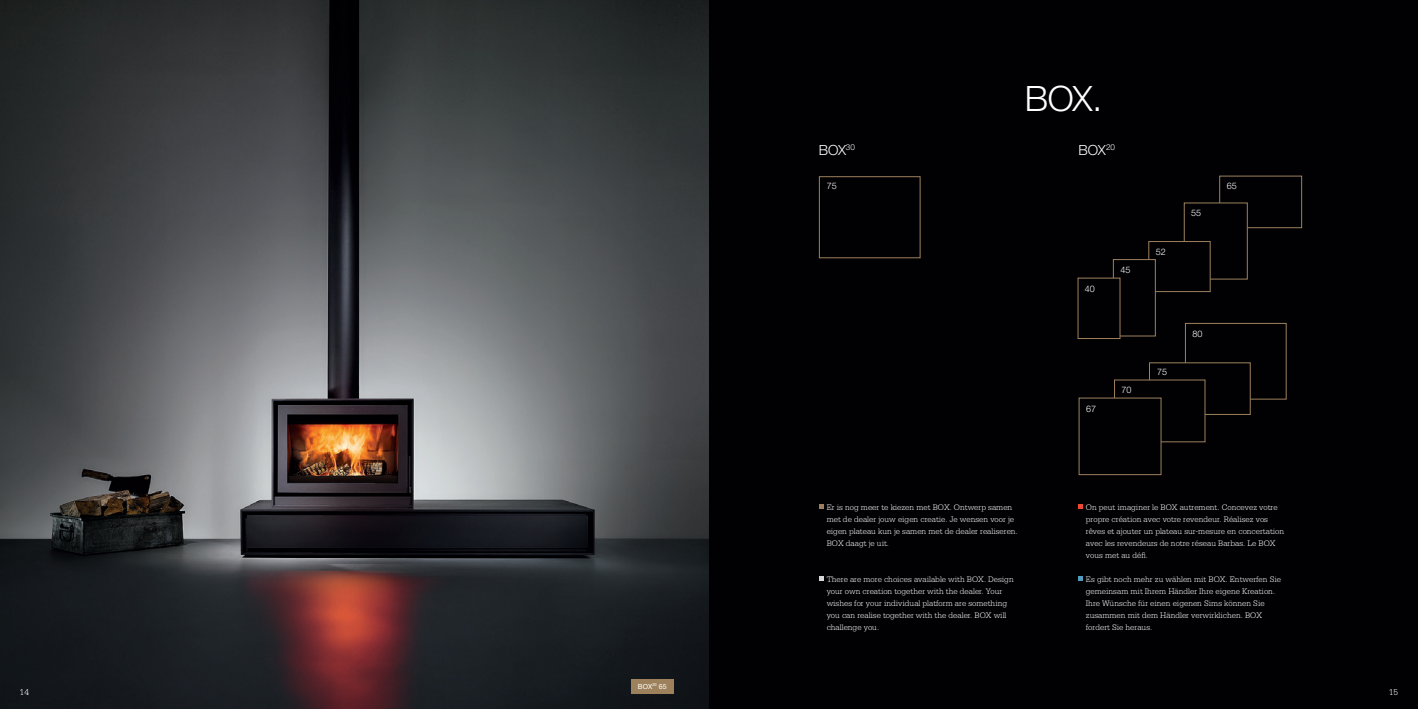
<style>
.page{position:relative;width:1418px;height:709px;background:#fff}
.page>*{position:absolute;margin:0;border:0;box-sizing:border-box;transform-origin:0 0}
.t1{font:300 35px "Helvetica Neue LT Std";color:#fff}
.t2{font:300 14px "Helvetica Neue LT Std";letter-spacing:-.015em;color:#fff}
.t3{font:300 9px "Helvetica Neue LT Std";color:#fff}
.t4{font:300 9px "Serifa Std";color:#fff}
.t5{font:300 8.5px/12px "Serifa Std";color:#fff}
.t6{font:7px "Helvetica Neue LT Std";color:#fff}
</style>
<div class="page">
<img style="left:0;top:0;width:709px;height:709px">
<div style="left:709px;top:0;width:708px;height:709px;background:#010104"></div>
<svg style="left:819px;top:505px;width:4px;height:4px"></svg>
<svg style="left:1078px;top:505px;width:4px;height:4px"></svg>
<svg style="left:819px;top:577px;width:4px;height:4px"></svg>
<svg style="left:1078px;top:577px;width:4px;height:4px"></svg>
<div style="left:1184px;top:323px;width:102px;height:76px;background:#010104;border:1px solid #9d815d"></div>
<div style="left:1148px;top:362px;width:102px;height:53px;background:#010104;border:1px solid #9d815d"></div>
<div style="left:1114px;top:379px;width:91px;height:63px;background:#010104"></div>
<div style="left:631px;top:679px;width:42px;height:14px;background:#9d815d"></div>
<div style="left:1219px;top:176px;width:83px;height:52px;background:#010104;border:1px solid #9d815d"></div>
<div style="left:1183px;top:202px;width:64px;height:77px;background:#010104"></div>
<div style="left:1148px;top:241px;width:62px;height:51px;background:#010104;border:1px solid #9d815d"></div>
<div style="left:1112px;top:259px;width:43px;height:77px;background:#010104;border:1px solid #9d815d"></div>
<div style="left:1077px;top:277px;width:43px;height:62px;background:#010104"></div>
<div style="left:818px;top:176px;width:102px;height:82px;background:#010104;border:1px solid #9d815d"></div>
<p class="t4" style="left:20px;top:687px;width:10px">14</p>
<p class="t6" style="left:638px;top:682px;width:30px">BOX<sup>20</sup> 65</p>
<h1 class="t1" style="left:1024px;top:78px;width:79px">BOX.</h1>
<h2 class="t2" style="left:819px;top:141px;width:38px">BOX<sup>30</sup></h2>
<h2 class="t2" style="left:1078px;top:141px;width:38px">BOX<sup>20</sup></h2>
<p class="t3" style="left:827px;top:181px;width:12px">75</p>
<p class="t3" style="left:1084px;top:283px;width:12px">40</p>
<p class="t3" style="left:1120px;top:264px;width:12px">45</p>
<p class="t3" style="left:1155px;top:246px;width:12px">52</p>
<p class="t3" style="left:1086px;top:403px;width:12px">67</p>
<p class="t3" style="left:1121px;top:385px;width:12px">70</p>
<p class="t3" style="left:1156px;top:367px;width:12px">75</p>
<p class="t3" style="left:1191px;top:208px;width:12px">55</p>
<p class="t3" style="left:1226px;top:181px;width:12px">65</p>
<p class="t3" style="left:1192px;top:328px;width:12px">80</p>
<p class="t5" style="left:826px;top:501px;width:193px">Er is nog meer te kiezen met BOX. Ontwerp samen met de dealer jouw eigen creatie. Je wensen voor je eigen plateau kun je samen met de dealer realiseren.<br>BOX daagt je uit.</p>
<p class="t5" style="left:826px;top:573px;width:189px">There are more choices available with BOX. Design your own creation together with the dealer. Your wishes for your individual platform are something you can realise together with the dealer. BOX will challenge you.</p>
<p class="t5" style="left:1085px;top:501px;width:200px">On peut imaginer le BOX autrement. Concevez votre propre création avec votre revendeur. Réalisez vos rêves et ajouter un plateau sur-mesure en concertation avec les revendeurs de notre réseau Barbas. Le BOX vous met au défi.</p>
<p class="t5" style="left:1085px;top:573px;width:197px">Es gibt noch mehr zu wählen mit BOX. Entwerfen Sie gemeinsam mit Ihrem Händler Ihre eigene Kreation.<br>Ihre Wünsche für einen eigenen Sims können Sie zusammen mit dem Händler verwirklichen. BOX fordert Sie heraus.</p>
<p class="t4" style="left:1388px;top:687px;width:10px">15</p>
</div>
